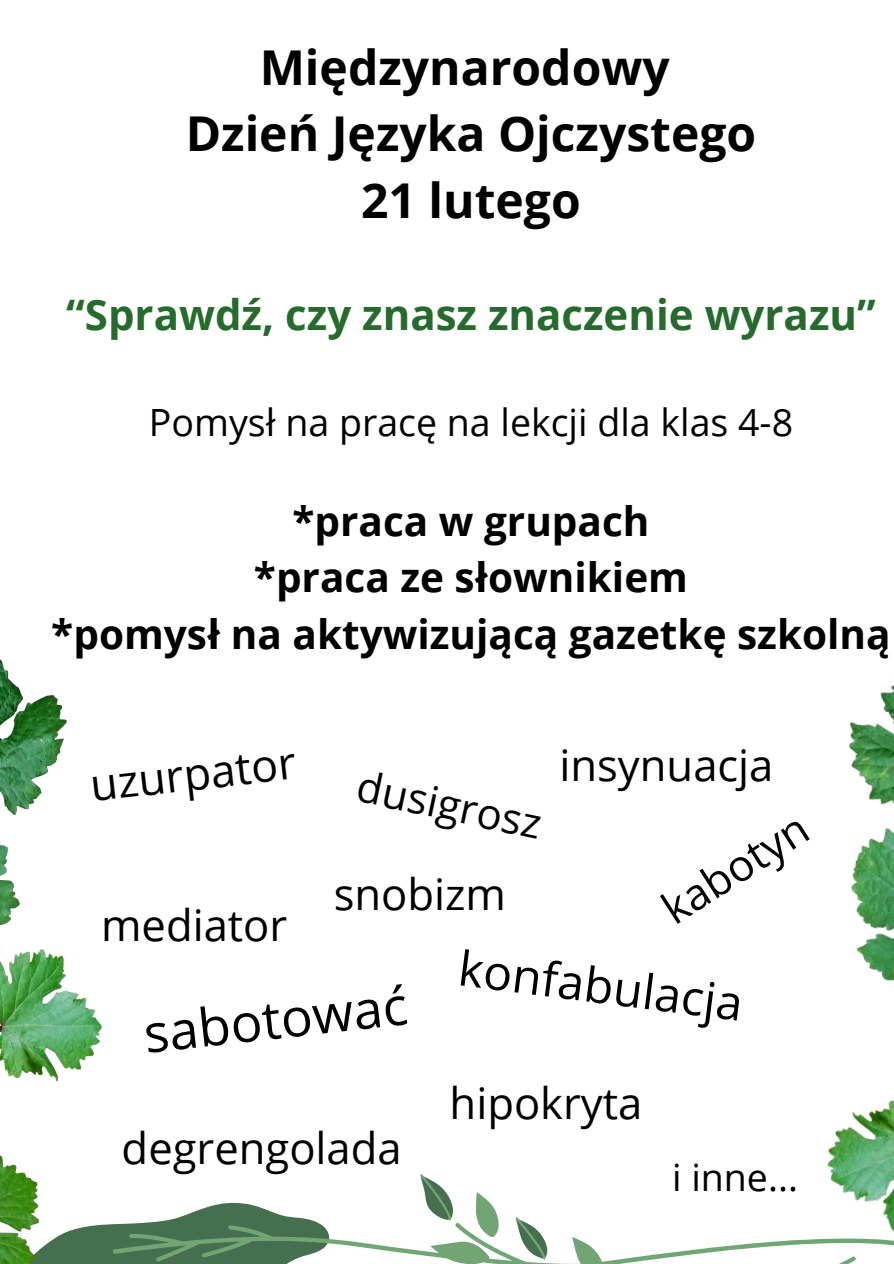
<style>
.page{position:relative;width:894px;height:1264px;background:#fff}
.page>*{position:absolute;margin:0;border:0;box-sizing:border-box;transform-origin:0 0}
.t1{font:52.8px "Open Sans";color:#000}
.t2{font:700 48px/66.3px "Open Sans";color:#000;text-align:center}
.t3{font:48px "Open Sans";color:#000}
.t4{font:44.55px "Open Sans";color:#000}
.t5{font:43.5px "Open Sans";color:#000}
.t6{font:700 42px "Open Sans";color:#256b2b}
.t7{font:42px "Open Sans";color:#000}
.t8{font:700 40.5px/56.2px "Open Sans";color:#000;text-align:center}
.t9{font:37.5px "Open Sans";color:#000}
</style>
<div class="page">
<svg style="left:101px;top:1224px;width:11px;height:39px"></svg>
<svg style="left:112px;top:1174px;width:595px;height:89px"></svg>
<img style="left:0;top:660px;width:101px;height:603px">
<img style="left:707px;top:685px;width:186px;height:578px">
<h3 class="t2" style="left:186px;top:33px;width:572px">Międzynarodowy<br>Dzień Języka Ojczystego<br>21 lutego</h3>
<p class="t6" style="left:66px;top:285px;width:810px">“Sprawdź, czy znasz znaczenie wyrazu”</p>
<h3 class="t9" style="left:149px;top:396px;width:645px">Pomysł na pracę na lekcji dla klas 4-8</h3>
<p class="t8" style="left:51px;top:492px;width:840px">*praca w grupach<br>*praca ze słownikiem<br>*pomysł na aktywizującą gazetkę szkolną</p>
<p class="t5" style="left:559px;top:734px;width:215px">insynuacja</p>
<h1 class="t4" style="left:87px;top:753px;width:208px;rotate:-6deg">uzurpator</h1>
<h4 class="t7" style="left:364px;top:756px;width:189px;rotate:12deg">dusigrosz</h4>
<h2 class="t5" style="left:649px;top:887px;width:165px;rotate:-33deg">kabotyn</h2>
<h4 class="t5" style="left:333px;top:863px;width:174px">snobizm</h4>
<h4 class="t3" style="left:462px;top:934px;width:287px;rotate:7deg">konfabulacja</h4>
<h2 class="t5" style="left:101px;top:894px;width:188px">mediator</h2>
<h4 class="t1" style="left:140px;top:996px;width:266px;rotate:-6deg">sabotować</h4>
<h4 class="t5" style="left:122px;top:1117px;width:281px">degrengolada</h4>
<h4 class="t5" style="left:449px;top:1072px;width:194px">hipokryta</h4>
<h4 class="t9" style="left:672px;top:1151px;width:127px">i inne...</h4>
</div>
